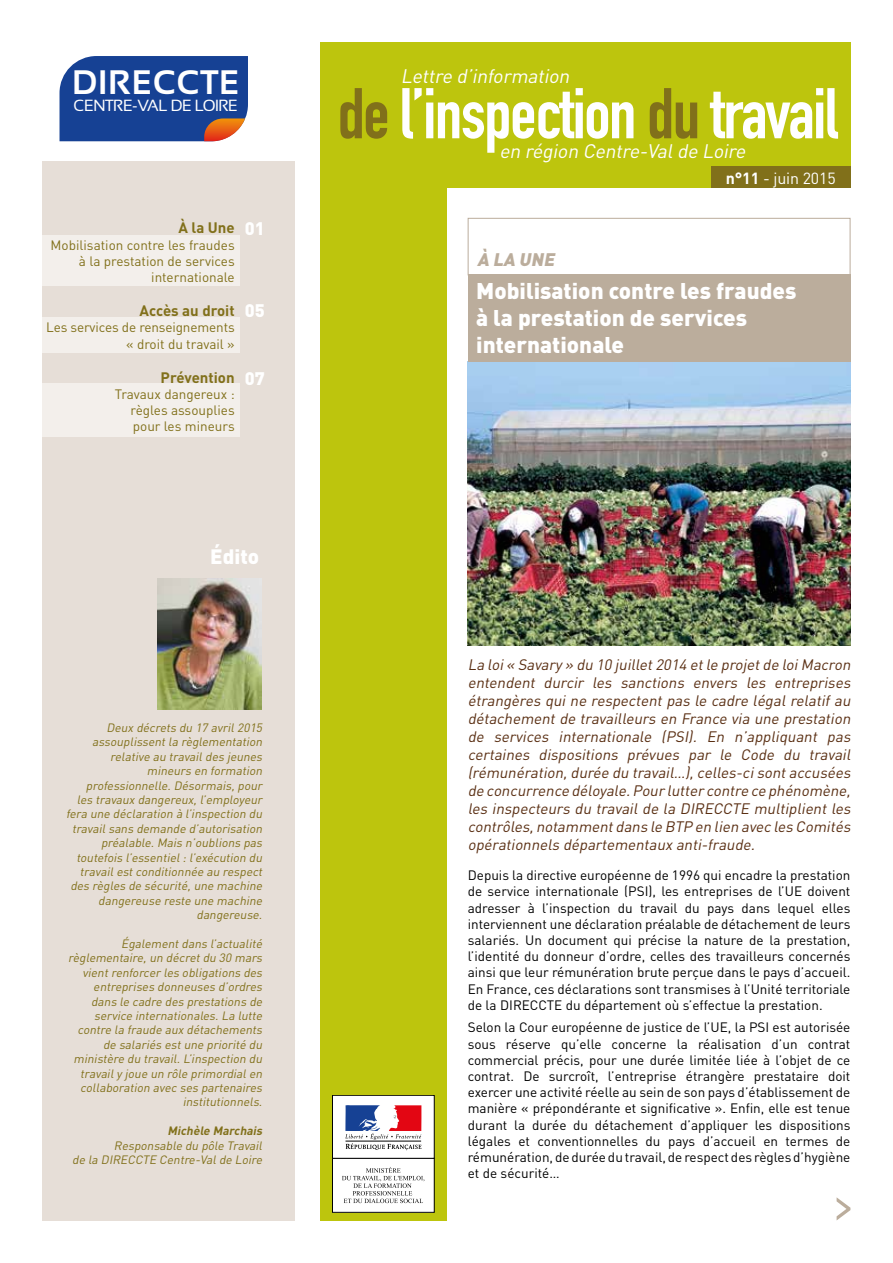
<style>
.page{position:relative;width:893px;height:1263px;background:#fff}
.page>*{position:absolute;margin:0;border:0;box-sizing:border-box;transform-origin:0 0}
.t1{font:700 70.5px "DIN Condensed";letter-spacing:-.02em;color:#fff}
.t2{font:700 33.9px "Sansation";letter-spacing:.02em;color:#fff}
.t3{font:900 22.5px/27px "DIN";color:#fff}
.t4{font:900 20.55px "DIN";color:#fff}
.t5{font:italic 19.35px "DIN";color:#fff}
.t6{font:italic 900 18px "DIN";color:#bbad9c}
.t7{font:900 18px "DIN";color:#fff}
.t8{font:16.2px "Sansation";letter-spacing:-.025em;color:#fff}
.t9{font:16.05px "DIN";letter-spacing:-.01em;color:#fff}
.t10{font:italic 15px/18px "DIN";color:#5a2f13;text-align:justify}
.t11{font:700 15px "DIN";color:#81701a}
.t12{font:13.5px/16.2px "DIN";color:#000;text-align:justify}
.t13{font:13.5px/16.2px "DIN";color:#81701a;text-align:right}
.t14{font:italic 12px/14.4px "DIN";color:#81701a;text-align:right}
.t15{font:italic 700 12px "DIN";color:#81701a}
.s1{color:#81701a}
.s2{font-weight:700}
</style>
<div class="page">
<div style="left:43px;top:161px;width:252px;height:1059px;background:#e6ded7"></div>
<div style="left:43px;top:235px;width:197px;height:51px;background:#f3efeb"></div>
<div style="left:43px;top:318px;width:197px;height:35px;background:#f3efeb"></div>
<div style="left:43px;top:384px;width:197px;height:53px;background:#f3efeb"></div>
<img style="left:468px;top:361px;width:382px;height:284px">
<div style="left:468px;top:274px;width:382px;height:87px;background:#bbad9c"></div>
<div style="left:468px;top:218px;width:382px;height:57px;border:1px solid #bbad9c"></div>
<div style="left:320px;top:44px;width:126px;height:1176px;background:#bdc50d"></div>
<div style="left:332px;top:1158px;width:102px;height:54px;background:#fff"></div>
<div style="left:332px;top:1158px;width:103px;height:54px;border:1px solid #000"></div>
<svg style="left:342px;top:1167px;width:82px;height:36px"></svg>
<div style="left:332px;top:1095px;width:103px;height:63px;background:#fff;border:1px solid #000"></div>
<svg style="left:345px;top:1105px;width:77px;height:45px"></svg>
<svg style="left:837px;top:1198px;width:13px;height:22px"></svg>
<div style="left:320px;top:43px;width:530px;height:145px;background:#bdc50d"></div>
<img style="left:157px;top:579px;width:104px;height:130px">
<div style="left:711px;top:166px;width:139px;height:22px;background:#81701a"></div>
<svg style="left:60px;top:56px;width:188px;height:85px;background:#264892"></svg>
<h2 class="t2" style="left:72px;top:63px;width:169px">DIRECCTE</h2>
<p class="t8" style="left:74px;top:96px;width:166px">CENTRE-VAL DE LOIRE</p>
<p class="t11" style="left:178px;top:218px;width:58px">À la Une</p>
<p class="t13" style="left:51px;top:236px;width:186px">Mobilisation contre les fraudes à la prestation de services internationale</p>
<p class="t11" style="left:140px;top:301px;width:97px">Accès au droit</p>
<p class="t13" style="left:46px;top:319px;width:190px">Les services de renseignements « droit du travail »</p>
<p class="t11" style="left:161px;top:368px;width:76px">Prévention</p>
<p class="t13" style="left:130px;top:386px;width:106px;text-align:justify;text-indent:-16px">Travaux dangereux : règles assouplies pour les mineurs</p>
<h3 class="t7" style="left:245px;top:216px;width:22px">01</h3>
<h3 class="t7" style="left:245px;top:299px;width:22px">05</h3>
<h3 class="t7" style="left:245px;top:366px;width:22px">07</h3>
<h3 class="t4" style="left:210px;top:543px;width:50px">Édito</h3>
<p class="t14" style="left:66px;top:720px;width:200px">Deux décrets du 17 avril 2015 assouplissentla règlementation relative au travaildes jeunes mineurs en formation professionnelle.Désormais,pour les travaux dangereux,l’employeur fera une déclaration à l’inspection du travailsans demande d’autorisation préalable.Mais n’oublions pas toutefois l’essentiel :l’exécution du travailestconditionnée au respect des règles de sécurité,une machine dangereuse reste une machine dangereuse.</p>
<p class="t14" style="left:68px;top:936px;width:198px">Égalementdans l’actualité règlementaire,un décretdu 30 mars vientrenforcer les obligations des entreprises donneuses d’ordres dans le cadre des prestations de service internationales.La lutte contre la fraude aux détachements de salariés estune priorité du ministère du travail.L’inspection du travaily joue un rôle primordialen collaboration avec ses partenaires institutionnels.</p>
<p class="t15" style="left:168px;top:1123px;width:99px">Michèle Marchais</p>
<p class="t14" style="left:72px;top:1138px;width:194px">Responsable du pôle Travail<br>de la DIRECCTE Centre-Valde Loire</p>
<h3 class="t5" style="left:401px;top:64px;width:174px">Lettre d’information</h3>
<h1 class="t1" style="left:337px;top:72px;width:502px"><span class="s1">de</span> l’inspection <span class="s1">du</span> travail</h1>
<h3 class="t5" style="left:499px;top:139px;width:252px">en région Centre-Valde Loire</h3>
<h3 class="t6" style="left:477px;top:247px;width:83px">À LA UNE</h3>
<p class="t9" style="left:726px;top:168px;width:111px"><span class="s2">n°11</span> - juin 2015</p>
<h3 class="t3" style="left:476px;top:276px;width:322px">Mobilisation contre les fraudes à la prestation de services internationale</h3>
<p class="t10" style="left:468px;top:655px;width:387px">La loi« Savary » du 10 juillet 2014 etle projetde loiMacron entendent durcir les sanctions envers les entreprises étrangères qui ne respectent pas le cadre légal relatif au détachement de travailleurs en France via une prestation de services internationale (PSI). En n’appliquant pas certaines dispositions prévues par le Code du travail (rémunération,durée du travail…),celles-cisontaccusées de concurrence déloyale.Pour lutter contre ce phénomène, les inspecteurs du travail de la DIRECCTE multiplient les contrôles,notammentdans le BTP en lien avec les Comités opérationnels départementaux anti-fraude.</p>
<p class="t12" style="left:468px;top:867px;width:384px">Depuis la directive européenne de 1996 qui encadre la prestation de service internationale (PSI), les entreprises de l’UE doivent adresser à l’inspection du travail du pays dans lequel elles interviennent une déclaration préalable de détachement de leurs salariés. Un document qui précise la nature de la prestation, l’identité du donneur d’ordre, celles des travailleurs concernés ainsi que leur rémunération brute perçue dans le pays d’accueil.<br>En France, ces déclarations sont transmises à l’Unité territoriale de la DIRECCTE du département où s’effectue la prestation.</p>
<p class="t12" style="left:468px;top:1019px;width:384px">Selon la Cour européenne de justice de l’UE, la PSI est autorisée sous réserve qu’elle concerne la réalisation d’un contrat commercial précis, pour une durée limitée liée à l’objet de ce contrat. De surcroît, l’entreprise étrangère prestataire doit exercer une activité réelle au sein de son pays d’établissement de manière « prépondérante et significative ». Enfin, elle est tenue durant la durée du détachement d’appliquer les dispositions légales et conventionnelles du pays d’accueil en termes de rémunération, de durée du travail, de respect des règles d’hygiène et de sécurité…</p>
</div>
